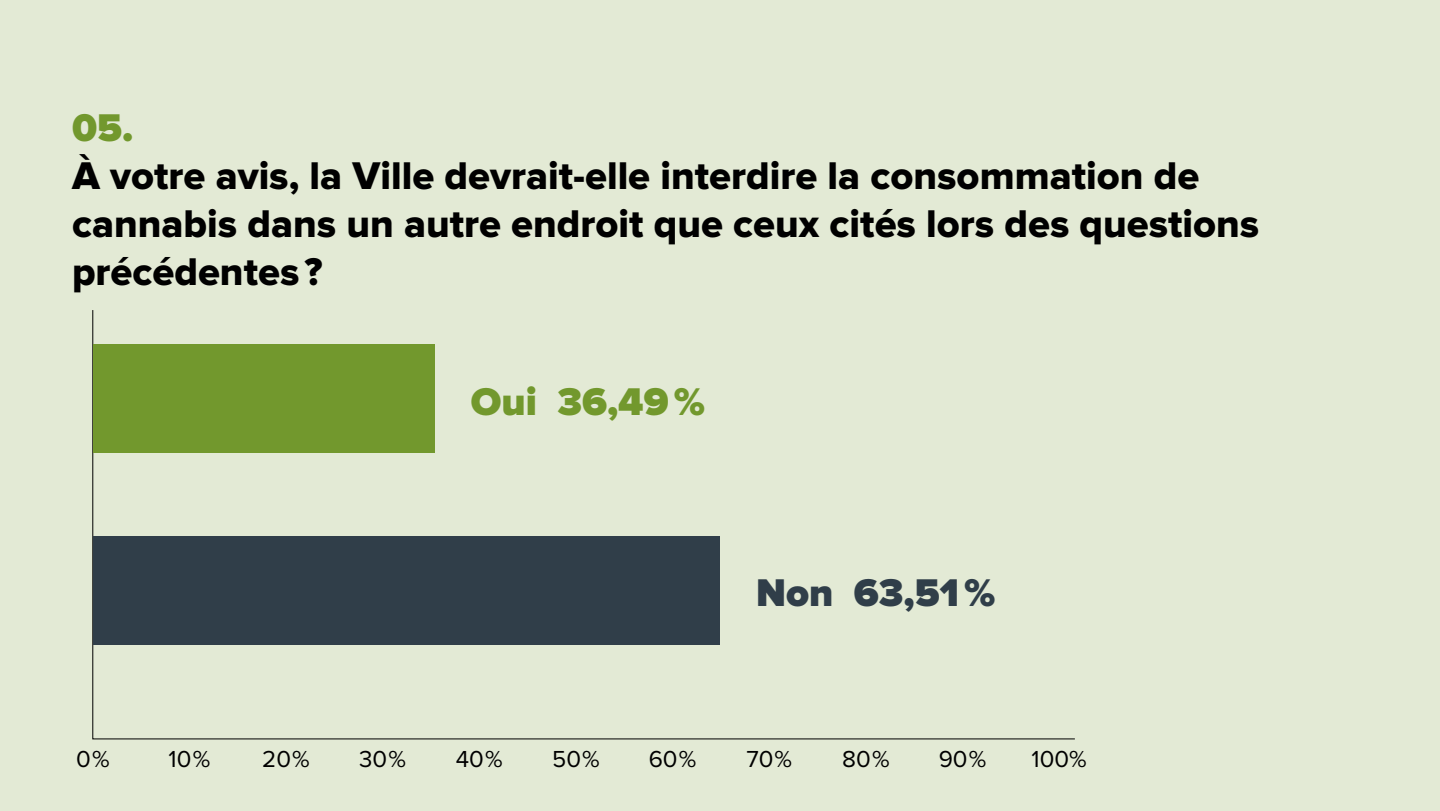
<style>
.page{position:relative;width:1440px;height:811px;background:#fff}
.page>*{position:absolute;margin:0;border:0;box-sizing:border-box;transform-origin:0 0}
.t1{font:40px/48px "Proxima Nova Extrabld";color:#000}
.t2{font:900 40px "Proxima Nova";color:#72982d}
.t3{font:900 40px "Proxima Nova";color:#303e49}
.t4{font:24px "Proxima Nova";color:#000}
</style>
<div class="page">
<div style="left:0;top:0;width:1440px;height:810px;background:#e3ead5"></div>
<svg style="left:92px;top:310px;width:983px;height:429px"></svg>
<div style="left:94px;top:344px;width:341px;height:108px;background:#72982d"></div>
<div style="left:94px;top:536px;width:626px;height:108px;background:#303e49"></div>
<p class="t2" style="left:72px;top:109px;width:63px">05.</p>
<p class="t1" style="left:72px;top:153px;width:1189px">À votre avis, la Ville devrait-elle interdire la consommation de cannabis dans un autre endroit que ceux cités lors des questions précédentes ?</p>
<p class="t2" style="left:471px;top:383px;width:236px">Oui 36,49%</p>
<p class="t3" style="left:756px;top:574px;width:241px">Non 63,51%</p>
<p class="t4" style="left:76px;top:745px;width:35px">0 %</p>
<p class="t4" style="left:169px;top:745px;width:43px">10 %</p>
<p class="t4" style="left:262px;top:745px;width:49px">20 %</p>
<p class="t4" style="left:359px;top:745px;width:48px">30 %</p>
<p class="t4" style="left:456px;top:745px;width:48px">40 %</p>
<p class="t4" style="left:552px;top:745px;width:49px">50 %</p>
<p class="t4" style="left:649px;top:745px;width:49px">60 %</p>
<p class="t4" style="left:746px;top:745px;width:47px">70 %</p>
<p class="t4" style="left:842px;top:745px;width:49px">80 %</p>
<p class="t4" style="left:939px;top:745px;width:49px">90 %</p>
<p class="t4" style="left:1032px;top:745px;width:57px">100%</p>
</div>
